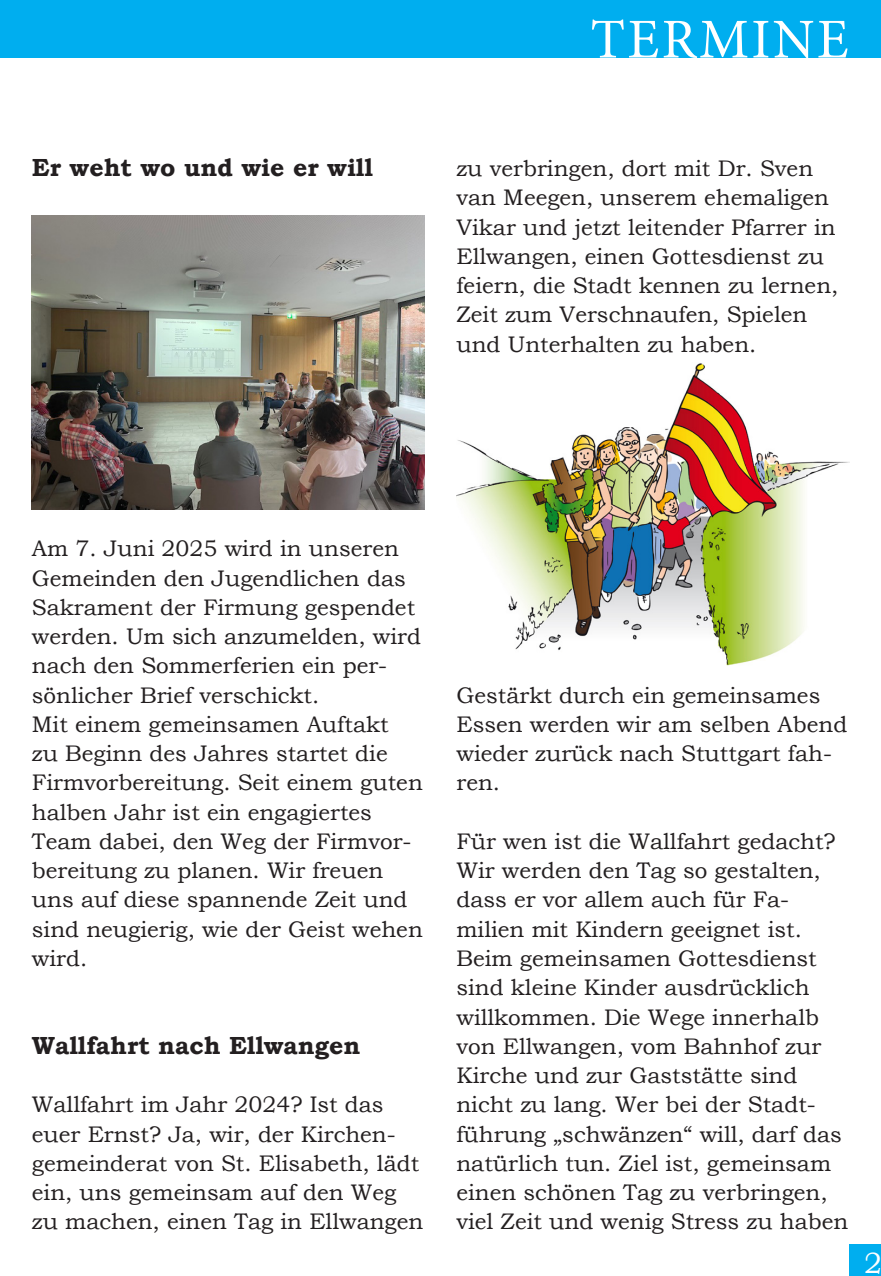
<style>
.page{position:relative;width:881px;height:1276px;background:#fff}
.page>*{position:absolute;margin:0;border:0;box-sizing:border-box;transform-origin:0 0}
.t1{font:56.25px "Minion Pro";letter-spacing:.04em;color:#fff}
.t2{font:29.25px "Bookman Old Style";color:#fff}
.Fließtext{font:700 24.75px "Bookman Old Style";color:#231f20}
.Fließtext-2{font:22.5px/29.2px "Bookman Old Style";color:#231f20}
</style>
<div class="page">
<div style="left:848px;top:1244px;width:32px;height:32px;background:#00aeef"></div>
<div style="left:0;top:0;width:880px;height:57px;background:#00aeef"></div>
<img style="left:456px;top:363px;width:392px;height:303px">
<img style="left:32px;top:215px;width:392px;height:294px">
<p class="Fließtext" style="left:32px;top:150px;width:342px">Er weht wo und wie er will</p>
<h1 class="t1" style="left:590px;top:2px;width:260px">TERMINE</h1>
<p class="Fließtext-2" style="left:456px;top:154px;width:383px">zu verbringen, dort mit Dr. Sven van Meegen, unserem ehemaligen<br>Vikar und jetzt leitender Pfarrer in<br>Ellwangen, einen Gottesdienst zu feiern, die Stadt kennen zu lernen,<br>Zeit zum Verschnaufen, Spielen und Unterhalten zu haben.</p>
<p class="Fließtext-2" style="left:32px;top:534px;width:390px">Am 7. Juni 2025 wird in unseren<br>Gemeinden den Jugendlichen das<br>Sakrament der Firmung gespendet werden. Um sich anzumelden, wird nach den Sommerferien ein per&shy;sönlicher Brief verschickt.</p>
<p class="Fließtext-2" style="left:32px;top:709px;width:392px">Mit einem gemeinsamen Auftakt<br>zu Beginn des Jahres startet die<br>Firmvorbereitung. Seit einem guten halben Jahr ist ein engagiertes<br>Team dabei, den Weg der Firmvor&shy;bereitung zu planen. Wir freuen uns auf diese spannende Zeit und sind neugierig, wie der Geist wehen wird.</p>
<p class="Fließtext" style="left:32px;top:1027px;width:330px">Wallfahrt nach Ellwangen</p>
<p class="Fließtext-2" style="left:32px;top:1090px;width:393px">Wallfahrt im Jahr 2024? Ist das euer Ernst? Ja, wir, der Kirchen&shy;gemeinderat von St. Elisabeth, lädt ein, uns gemeinsam auf den Weg zu machen, einen Tag in Ellwangen</p>
<p class="Fließtext-2" style="left:456px;top:680px;width:392px">Gestärkt durch ein gemeinsames<br>Essen werden wir am selben Abend wieder zurück nach Stuttgart fah&shy;ren.</p>
<p class="Fließtext-2" style="left:456px;top:826px;width:393px">Für wen ist die Wallfahrt gedacht?<br>Wir werden den Tag so gestalten, dass er vor allem auch für Fa&shy;milien mit Kindern geeignet ist.<br>Beim gemeinsamen Gottesdienst sind kleine Kinder ausdrücklich willkommen. Die Wege innerhalb von Ellwangen, vom Bahnhof zur<br>Kirche und zur Gaststätte sind nicht zu lang. Wer bei der Stadt&shy;führung „schwänzen“ will, darf das natürlich tun. Ziel ist, gemeinsam einen schönen Tag zu verbringen, viel Zeit und wenig Stress zu haben</p>
<h2 class="t2" style="left:863px;top:1244px;width:20px">2</h2>
</div>
